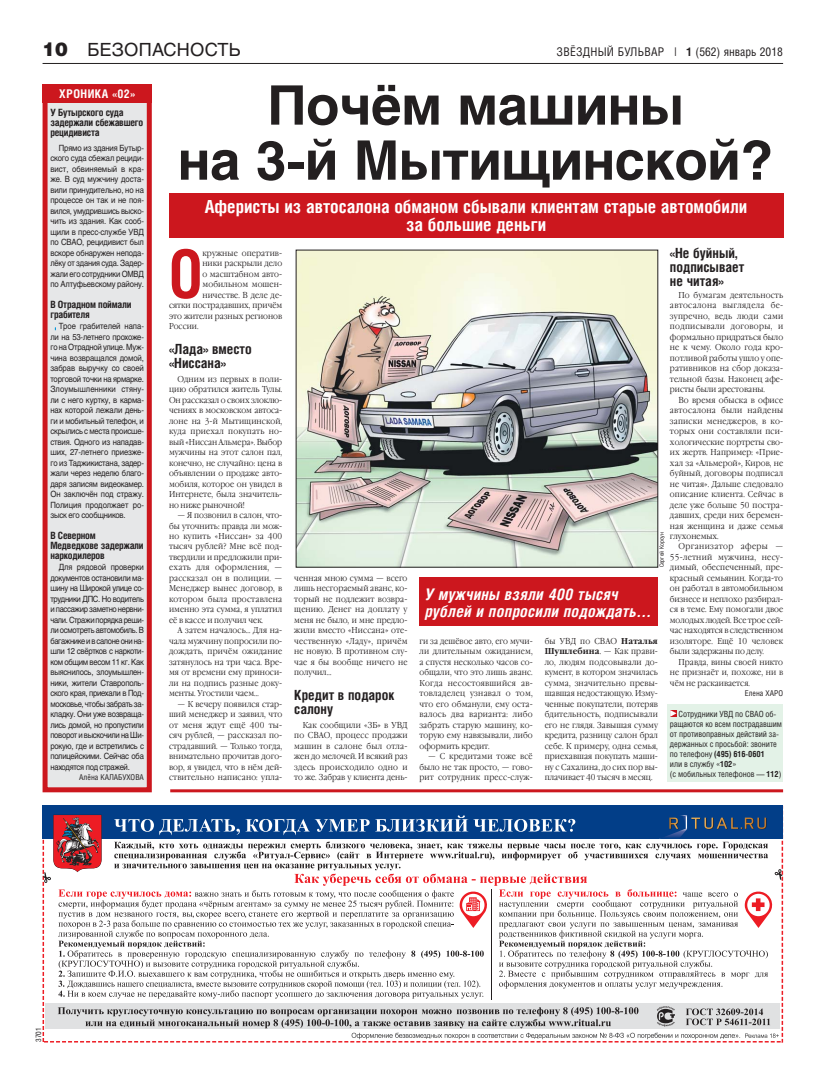
<style>
.page{position:relative;width:820px;height:1078px;background:#fff}
.page>*{position:absolute;margin:0;border:0;box-sizing:border-box;transform-origin:0 0}
.t1{font:700 66.6px "Helios Cond";color:#cc171e;scale:.9 1}
.t2{font:700 54px/55px "Helios";letter-spacing:-.01em;color:#231f20;text-align:center}
.t3{font:700 18px/18px "Helios Cond";color:#fff;text-align:center}
.t4{font:18px "Helios";letter-spacing:.01em;color:#231f20}
.t5{font:italic 700 16px/17px "Helios Cond";letter-spacing:.02em;color:#fff}
.t6{font:700 14px/14px "Helios Cond";color:#231f20}
.t7{font:12px "Helios Cond";letter-spacing:.02em;color:#231f20}
.t8{font:700 12px "Helios Cond";letter-spacing:.04em;color:#fff}
.t9{font:700 10px/10px "Helios Cond";letter-spacing:-.02em;color:#231f20}
.t10{font:300 8.5px/10.5px "Garamond C";letter-spacing:.005em;color:#231f20;text-align:justify;scale:.9 1}
.t11{font:8.5px/10.5px "Helios";letter-spacing:-.025em;color:#231f20;text-align:justify;scale:.9 1}
.t12{font:8.5px/10px "Helios Cond";letter-spacing:-.01em;color:#231f20}
.t13{font:8px "Helios Cond";color:#231f20}
.t14{font:7.5px "Helios Cond";color:#231f20}
.t15{font:6px "Helios Cond";color:#231f20}
.s1{font-weight:900;font-size:19px}
.s2{font-weight:700}
</style>
<div class="page">
<hr style="left:43px;top:63px;width:739px;height:1px;background:#231f20">
<div style="left:667px;top:704px;width:115px;height:77px;background:#e3f2e7"></div>
<div style="left:45px;top:100px;width:104px;height:689px;background:#e6e7e8"></div>
<div style="left:43px;top:97px;width:109px;height:695px;border:5px solid #cc171e"></div>
<div style="left:43px;top:84px;width:109px;height:18px;background:#cc171e"></div>
<hr style="left:170px;top:789px;width:612px;height:3px;background:#cc171e">
<svg style="left:670px;top:710px;width:6px;height:6px"></svg>
<div style="left:169px;top:193px;width:613px;height:44px;background:#cc171e"></div>
<img style="left:298px;top:252px;width:357px;height:313px">
<div style="left:419px;top:577px;width:238px;height:48px;background:#cc171e"></div>
<svg style="left:43px;top:998px;width:739px;height:44px"></svg>
<div style="left:43px;top:805px;width:739px;height:33px;background:#023e88"></div>
<div style="left:45px;top:1003px;width:735px;height:25px;background:#e0e1e2"></div>
<hr style="left:490px;top:889px;width:1px;height:110px;background:#231f20">
<svg style="left:58px;top:1006px;width:720px;height:32px"></svg>
<svg style="left:43px;top:814px;width:739px;height:184px"></svg>
<h3 class="t4" style="left:43px;top:43px;width:200px"><span class="s1">10</span> БЕЗОПАСНОСТЬ</h3>
<h3 class="t7" style="left:556px;top:47px;width:228px">ЗВЁЗДНЫЙ БУЛЬВАР | <span class="s2">1</span> (562) январь 2018</h3>
<h3 class="t8" style="left:59px;top:87px;width:77px">ХРОНИКА «02»</h3>
<p class="t9" style="left:50px;top:108px;width:94px">У Бутырского суда задержали сбежавшего рецидивиста</p>
<p class="t11" style="left:50px;top:143px;width:105px;text-indent:9px">Прямо из здания Бутыр&shy;ского суда сбежал рециди&shy;вист, обвиняемый в кра&shy;же. В суд мужчину доста&shy;вили принудительно, но на процессе он так и не поя&shy;вился, умудрившись выско&shy;чить из здания. Как сооб&shy;щили в пресс-службе УВД по СВАО, рецидивист был вскоре обнаружен непода&shy;лёку от здания суда. Задер&shy;жали его сотрудники ОМВД по Алтуфьевскому району.</p>
<p class="t9" style="left:50px;top:299px;width:83px">В Отрадном поймали грабителя</p>
<p class="t11" style="left:50px;top:322px;width:105px;text-indent:9px">Трое грабителей напа&shy;ли на 53-летнего прохоже&shy;го на Отрадной улице. Муж&shy;чина возвращался домой, забрав выручку со своей торговой точки на ярмарке.<br>Зло умышленники стяну&shy;ли с него куртку, в карма&shy;нах которой лежали день&shy;ги и мобильный телефон, и скрылись с места происше&shy;ствия. Одного из нападав&shy;ших, 27-летнего приезже&shy;го из Таджикистана, задер&shy;жали через неделю благо&shy;даря записям видеокамер.<br>Он заключён под стражу.<br>Полиция продолжает ро&shy;зыск его сообщников.</p>
<p class="t9" style="left:50px;top:530px;width:95px">В Северном<br>Медведкове задержали наркодилеров</p>
<p class="t11" style="left:50px;top:563px;width:105px;text-indent:9px">Для рядовой проверки документов остановили ма&shy;шину на Широкой улице со&shy;трудники ДПС. Но водитель и пассажир заметно нервни&shy;чали. Стражи порядка реши&shy;ли осмотреть автомобиль. В багажнике и в салоне они на&shy;шли 12 свёртков с наркоти&shy;ком общим весом 11 кг. Как выяснилось, злоумышлен&shy;ники, жители Ставрополь&shy;ского края, приехали в Под&shy;московье, чтобы забрать за&shy;кладку. Они уже возвраща&shy;лись домой, но пропустили поворот и выскочили на Ши&shy;рокую, где и встретились с полицейскими. Сейчас оба находятся под стражей.</p>
<p class="t13" style="left:79px;top:774px;width:66px">Алёна КАЛАБУХОВА</p>
<h2 class="t2" style="left:178px;top:83px;width:597px">Почём машины<br>на 3-й Мытищинской?</h2>
<h3 class="t3" style="left:205px;top:197px;width:543px">Аферисты из автосалона обманом сбывали клиентам старые автомобили за большие деньги</h3>
<h1 class="t1" style="left:169px;top:236px;width:39px">О</h1>
<p class="t10" style="left:202px;top:248px;width:90px">кружные оператив-</p>
<p class="t10" style="left:202px;top:259px;width:90px">ники раскрыли дело</p>
<p class="t10" style="left:202px;top:269px;width:90px">о масштабном авто-</p>
<p class="t10" style="left:202px;top:280px;width:90px">мобильном мошен-</p>
<p class="t10" style="left:202px;top:290px;width:90px">ничестве. В деле де-</p>
<p class="t10" style="left:169px;top:301px;width:127px">сятки пострадавших, причём</p>
<p class="t10" style="left:169px;top:311px;width:127px">это жители разных регионов</p>
<p class="t10" style="left:169px;top:322px;width:34px">России.</p>
<h3 class="t6" style="left:169px;top:342px;width:84px">«Лада» вместо «Ниссана»</h3>
<p class="t10" style="left:169px;top:374px;width:127px;text-indent:9px">Одним из первых в поли&shy;цию обратился житель Тулы.<br>Он рассказал о своих злоклю&shy;чениях в московском автоса&shy;лоне на 3-й Мытищинской, куда приехал покупать но&shy;вый «Ниссан Альмера». Выбор мужчины на этот салон пал, конечно, не случайно: цена в объявлении о продаже авто&shy;мобиля, которое он увидел в Интернете, была значитель&shy;но ниже рыночной!</p>
<p class="t10" style="left:169px;top:511px;width:127px;text-indent:9px">— Я позвонил в салон, что&shy;бы уточнить: правда ли мож&shy;но купить «Ниссан» за 400 тысяч рублей? Мне всё под&shy;твердили и предложили при&shy;ехать для оформления, — рассказал он в полиции. — Менеджер вынес договор, в котором была проставлена именно эта сумма, я уплатил её в кассе и получил чек.</p>
<p class="t10" style="left:169px;top:626px;width:127px;text-indent:9px">А затем началось… Для на&shy;чала мужчину попросили по&shy;дождать, причём ожидание затянулось на три часа. Вре&shy;мя от времени ему приноси&shy;ли на подпись разные доку&shy;менты. Угостили чаем…</p>
<p class="t10" style="left:169px;top:699px;width:127px;text-indent:9px">— К вечеру появился стар&shy;ший менеджер и заявил, что от меня ждут ещё 400 ты&shy;сяч рублей, — рассказал по&shy;страдавший. — Только тогда, внимательно прочитав дого&shy;вор, я увидел, что в нём дей&shy;ствительно написано: упла-</p>
<p class="t10" style="left:294px;top:573px;width:127px">ченная мною сумма — всего лишь несгораемый аванс, ко&shy;торый не подлежит возвра&shy;щению. Денег на доплату у меня не было, и мне предло&shy;жили вместо «Ниссана» оте&shy;чественную «Ладу», причём не новую. В противном слу&shy;чае я бы вообще ничего не получил…</p>
<h3 class="t6" style="left:294px;top:688px;width:102px">Кредит в подарок салону</h3>
<p class="t10" style="left:294px;top:720px;width:127px;text-indent:9px">Как сообщили «ЗБ» в УВД по СВАО, процесс продажи машин в салоне был отла&shy;жен до мелочей. И всякий раз здесь происходило одно и то же. Забрав у клиента день-</p>
<h3 class="t6" style="left:669px;top:246px;width:76px">«Не буйный, подписывает не читая»</h3>
<p class="t10" style="left:669px;top:290px;width:127px;text-indent:9px">По бумагам деятельность автосалона выглядела бе&shy;зупречно, ведь люди сами подписывали договоры, и формально придраться было не к чему. Около года кро&shy;потливой работы ушло у опе&shy;ративников на сбор доказа&shy;тельной базы. Наконец афе&shy;ристы были арестованы.</p>
<p class="t10" style="left:669px;top:395px;width:127px;text-indent:9px">Во время обыска в офисе автосалона были найдены записки менеджеров, в ко&shy;торых они составляли пси&shy;хологические портреты сво&shy;их жертв. Например: «Прие&shy;хал за «Альмерой», Киров, не буйный, договоры подписал не читая». Дальше следовало описание клиента. Сейчас в деле уже больше 50 постра&shy;давших, среди них беремен&shy;ная женщина и даже семья глухонемых.</p>
<p class="t10" style="left:669px;top:542px;width:127px;text-indent:9px">Организатор аферы — 55-летний мужчина, несу&shy;димый, обеспеченный, пре&shy;красный семьянин. Когда-то он работал в автомобильном бизнесе и неплохо разбирал&shy;ся в теме. Ему помогали двое молодых людей. Все трое сей&shy;час находятся в следственном изоляторе. Ещё 10 человек были задержаны по делу.</p>
<p class="t10" style="left:669px;top:657px;width:127px;text-indent:9px">Правда, вины своей никто не признаёт и, похоже, ни в чём не раскаивается.</p>
<p class="t13" style="left:744px;top:690px;width:40px">Елена ХАРО</p>
<p class="t12" style="left:669px;top:709px;width:113px;text-indent:9px">Сотрудники УВД по СВАО об&shy;ращаются ко всем пострадавшим от противоправных действий за&shy;держанных с просьбой: звоните по телефону <span class="s2">(495) 616-0601<br></span>или в службу «<span class="s2">102</span>»<br>(c мобильных телефонов — <span class="s2">112</span>)</p>
<p class="t15" style="left:659px;top:567px;width:36px;rotate:-90deg">Сергей Корсун</p>
<h3 class="t5" style="left:425px;top:585px;width:226px">У мужчины взяли 400 тысяч рублей и попросили подождать…</h3>
<p class="t10" style="left:544px;top:636px;width:127px">бы УВД по СВАО <span class="s2">Наталья Шушлебина</span>. — Как прави&shy;ло, людям подсовывали до&shy;кумент, в котором значилась сумма, значительно превы&shy;шавшая недостающую. Изму&shy;ченные покупатели, потеряв бдительность, подписывали его не глядя. Завышая сумму кредита, разницу салон брал себе. К примеру, одна семья, приехавшая покупать маши&shy;ну с Сахалина, до сих пор вы&shy;плачивает 40 тысяч в месяц.</p>
<p class="t10" style="left:419px;top:636px;width:127px">ги за дешёвое авто, его мучи&shy;ли длительным ожиданием, а спустя несколько часов со&shy;общали, что это лишь аванс.<br>Когда несостоявшийся ав&shy;товладелец узнавал о том, что его обманули, ему оста&shy;валось два варианта: либо забрать старую машину, ко&shy;торую ему навязывали, либо оформить кредит.</p>
<p class="t10" style="left:419px;top:752px;width:127px;text-indent:9px">— С кредитами тоже всё было не так просто, — гово&shy;рит сотрудник пресс-служ-</p>
<p class="t14" style="left:35px;top:1041px;width:16px;rotate:-90deg">3701</p>
</div>
